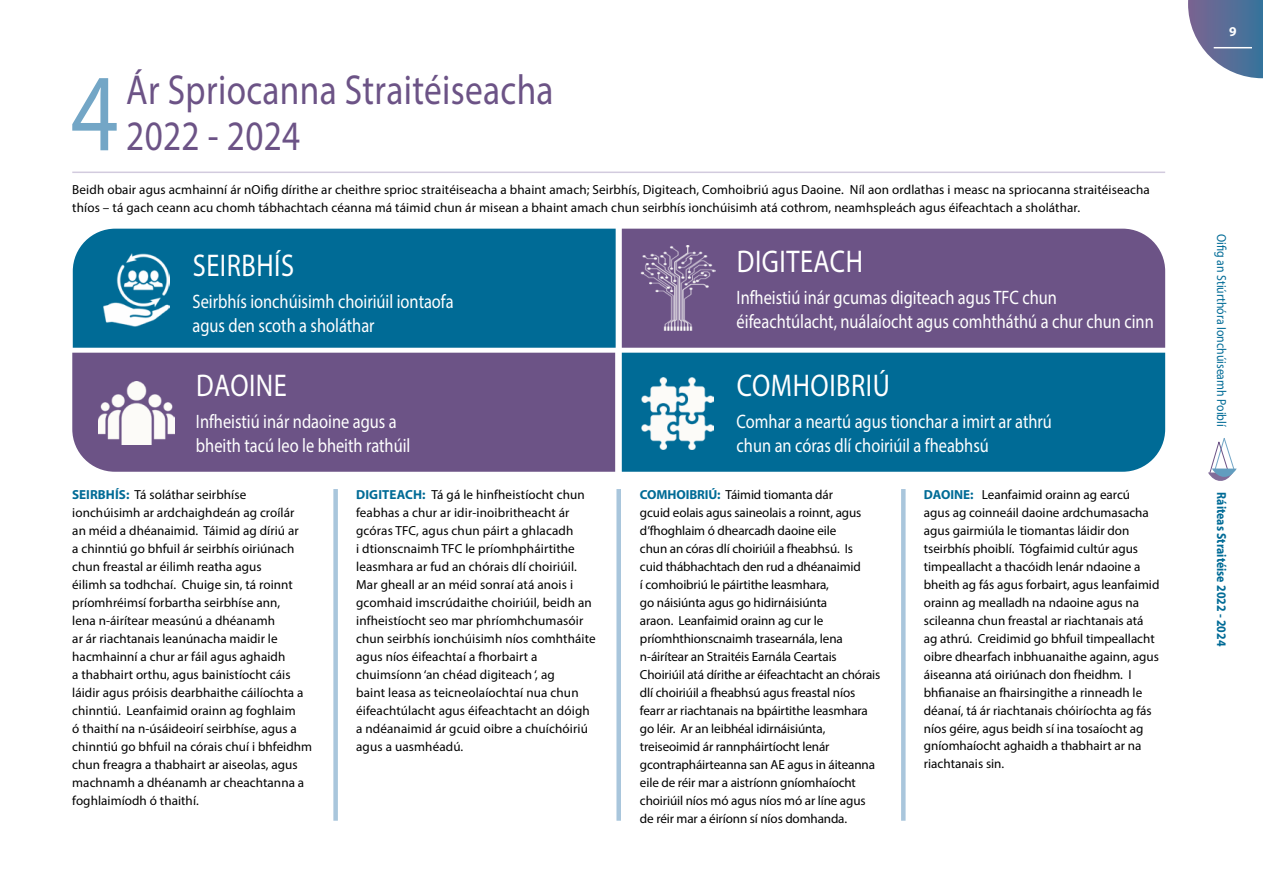
<style>
.page{position:relative;width:1263px;height:893px;background:#fff}
.page>*{position:absolute;margin:0;border:0;box-sizing:border-box;transform-origin:0 0}
.t1{font:111px "Myriad Pro";color:#73a6c6;scale:.84 1}
.t2{font:42px/46.5px "Myriad Pro";letter-spacing:.01em;color:#6c5386;scale:.84 1}
.t3{font:31.5px "Myriad Pro";letter-spacing:.02em;color:#fff;scale:.84 1}
.t4{font:19.5px/23.4px "Myriad Pro";color:#fff;scale:.84 1}
.t5{font:700 13.5px "Myriad Pro";color:#fff}
.t6{font:13.2px/18px "Myriad Pro";letter-spacing:.005em;color:#000}
.t7{font:13.2px "Myriad Pro";color:#006b96;scale:.9 1}
.t8{font:700 13.2px "Myriad Pro";color:#006b96;scale:.9 1}
.s1{font-weight:700;color:#006b96}
</style>
<div class="page">
<svg style="left:1188px;top:0;width:75px;height:78px"></svg>
<svg style="left:1208px;top:438px;width:29px;height:43px"></svg>
<hr style="left:72px;top:172px;width:1093px;height:1px;background:#d2cbde">
<div style="left:73px;top:229px;width:543px;height:119px;background:#006b96"></div>
<div style="left:622px;top:229px;width:543px;height:119px;background:#6c5386"></div>
<div style="left:72px;top:353px;width:543px;height:119px;background:#6c5386"></div>
<div style="left:622px;top:353px;width:543px;height:119px;background:#006b96"></div>
<img style="left:639px;top:245px;width:76px;height:85px">
<img style="left:641px;top:377px;width:72px;height:72px">
<img style="left:98px;top:382px;width:77px;height:63px">
<img style="left:104px;top:254px;width:65px;height:72px">
<div style="left:333px;top:489px;width:5px;height:332px;background:#a9c6dc"></div>
<hr style="left:901px;top:489px;width:4px;height:332px;background:#a9c6dc">
<div style="left:616px;top:489px;width:5px;height:332px;background:#a9c6dc"></div>
<hr style="left:1214px;top:47px;width:38px;height:1px;background:#fff">
<h1 class="t1" style="left:71px;top:45px;width:58px">4</h1>
<h2 class="t2" style="left:126px;top:66px;width:510px">Ár Spriocanna Straitéiseacha<br>2022 - 2024</h2>
<p class="t6" style="left:72px;top:180px;width:1079px">Beidh obair agus acmhainní ár nOifig dírithe ar cheithre sprioc straitéiseacha a bhaint amach; Seirbhís, Digiteach, Comhoibriú agus Daoine. Níl aon ordlathas i measc na spriocanna straitéiseacha thíos – tá gach ceann acu chomh tábhachtach céanna má táimid chun ár misean a bhaint amach chun seirbhís ionchúisimh atá cothrom, neamhspleách agus éifeachtach a sholáthar.</p>
<h3 class="t3" style="left:193px;top:246px;width:122px">SEIRBHÍS</h3>
<h3 class="t4" style="left:192px;top:290px;width:312px">Seirbhís ionchúisimh choiriúil iontaofa agus den scoth a sholáthar</h3>
<h3 class="t3" style="left:196px;top:366px;width:109px">DAOINE</h3>
<h3 class="t4" style="left:196px;top:410px;width:257px">Infheistiú inár ndaoine agus a bheith tacú leo le bheith rathúil</h3>
<h3 class="t3" style="left:737px;top:242px;width:152px">DIGITEACH</h3>
<h3 class="t4" style="left:737px;top:286px;width:498px">Infheistiú inár gcumas digiteach agus TFC chun éifeachtúlacht, nuálaíocht agus comhtháthú a chur chun cinn</h3>
<h3 class="t3" style="left:737px;top:366px;width:184px">COMHOIBRIÚ</h3>
<h3 class="t4" style="left:737px;top:410px;width:377px">Comhar a neartú agus tionchar a imirt ar athrú chun an córas dlí choiriúil a fheabhsú</h3>
<p class="t6" style="left:72px;top:485px;width:241px"><span class="s1">SEIRBHÍS:</span> Tá soláthar seirbhíse ionchúisimh ar ardchaighdeán ag croílár<br>an méid a dhéanaimid. Táimid ag díriú ar<br>a chinntiú go bhfuil ár seirbhís oiriúnach chun freastal ar éilimh reatha agus<br>éilimh sa todhchaí. Chuige sin, tá roinnt príomhréimsí forbartha seirbhíse ann,<br>lena n-áirítear measúnú a dhéanamh<br>ar ár riachtanais leanúnacha maidir le hacmhainní a chur ar fáil agus aghaidh<br>a thabhairt orthu, agus bainistíocht cáis láidir agus próisis dearbhaithe cáilíochta a chinntiú. Leanfaimid orainn ag foghlaim<br>ó thaithí na n-úsáideoirí seirbhíse, agus a chinntiú go bhfuil na córais chuí i bhfeidhm chun freagra a thabhairt ar aiseolas, agus machnamh a dhéanamh ar cheachtanna a foghlaimíodh ó thaithí.</p>
<p class="t6" style="left:356px;top:485px;width:241px"><span class="s1">DIGITEACH:</span> Tá gá le hinfheistíocht chun feabhas a chur ar idir-inoibritheacht ár gcóras TFC, agus chun páirt a ghlacadh<br>i dtionscnaimh TFC le príomhpháirtithe leasmhara ar fud an chórais dlí choiriúil.<br>Mar gheall ar an méid sonraí atá anois i gcomhaid imscrúdaithe choiriúil, beidh an infheistíocht seo mar phríomhchumasóir chun seirbhís ionchúisimh níos comhtháite agus níos éifeachtaí a fhorbairt a chuimsíonn ‘an chéad digiteach ‘, ag<br>baint leasa as teicneolaíochtaí nua chun éifeachtúlacht agus éifeachtacht an dóigh a ndéanaimid ár gcuid oibre a chuíchóiriú agus a uasmhéadú.</p>
<p class="t6" style="left:640px;top:485px;width:242px"><span class="s1">COMHOIBRIÚ:</span> Táimid tiomanta dár<br>gcuid eolais agus saineolais a roinnt, agus d’fhoghlaim ó dhearcadh daoine eile<br>chun an córas dlí choiriúil a fheabhsú. Is<br>cuid thábhachtach den rud a dhéanaimid<br>í comhoibriú le páirtithe leasmhara,<br>go náisiúnta agus go hidirnáisiúnta<br>araon. Leanfaimid orainn ag cur le príomhthionscnaimh trasearnála, lena n-áirítear an Straitéis Earnála Ceartais Choiriúil atá dírithe ar éifeachtacht an chórais dlí choiriúil a fheabhsú agus freastal níos fearr ar riachtanais na bpáirtithe leasmhara go léir. Ar an leibhéal idirnáisiúnta, treiseoimid ár rannpháirtíocht lenár gcontrapháirteanna san AE agus in áiteanna eile de réir mar a aistríonn gníomhaíocht choiriúil níos mó agus níos mó ar líne agus de réir mar a éiríonn sí níos domhanda.</p>
<p class="t6" style="left:924px;top:485px;width:237px"><span class="s1">DAOINE:</span> Leanfaimid orainn ag earcú agus ag coinneáil daoine ardchumasacha agus gairmiúla le tiomantas láidir don tseirbhís phoiblí. Tógfaimid cultúr agus timpeallacht a thacóidh lenár ndaoine a bheith ag fás agus forbairt, agus leanfaimid orainn ag mealladh na ndaoine agus na scileanna chun freastal ar riachtanais atá ag athrú. Creidimid go bhfuil timpeallacht oibre dhearfach inbhuanaithe againn, agus áiseanna atá oiriúnach don fheidhm. I bhfianaise an fhairsingithe a rinneadh le déanaí, tá ár riachtanais chóiríochta ag fás níos géire, agus beidh sí ina tosaíocht ag gníomhaíocht aghaidh a thabhairt ar na riachtanais sin.</p>
<p class="t5" style="left:1229px;top:23px;width:9px">9</p>
<p class="t7" style="left:1230px;top:234px;width:216px;rotate:90deg">Oifig an Stiúrthóra Ionchúiseamh Poiblí</p>
<p class="t8" style="left:1230px;top:492px;width:172px;rotate:90deg">Ráiteas Straitéise 2022 - 2024</p>
</div>
